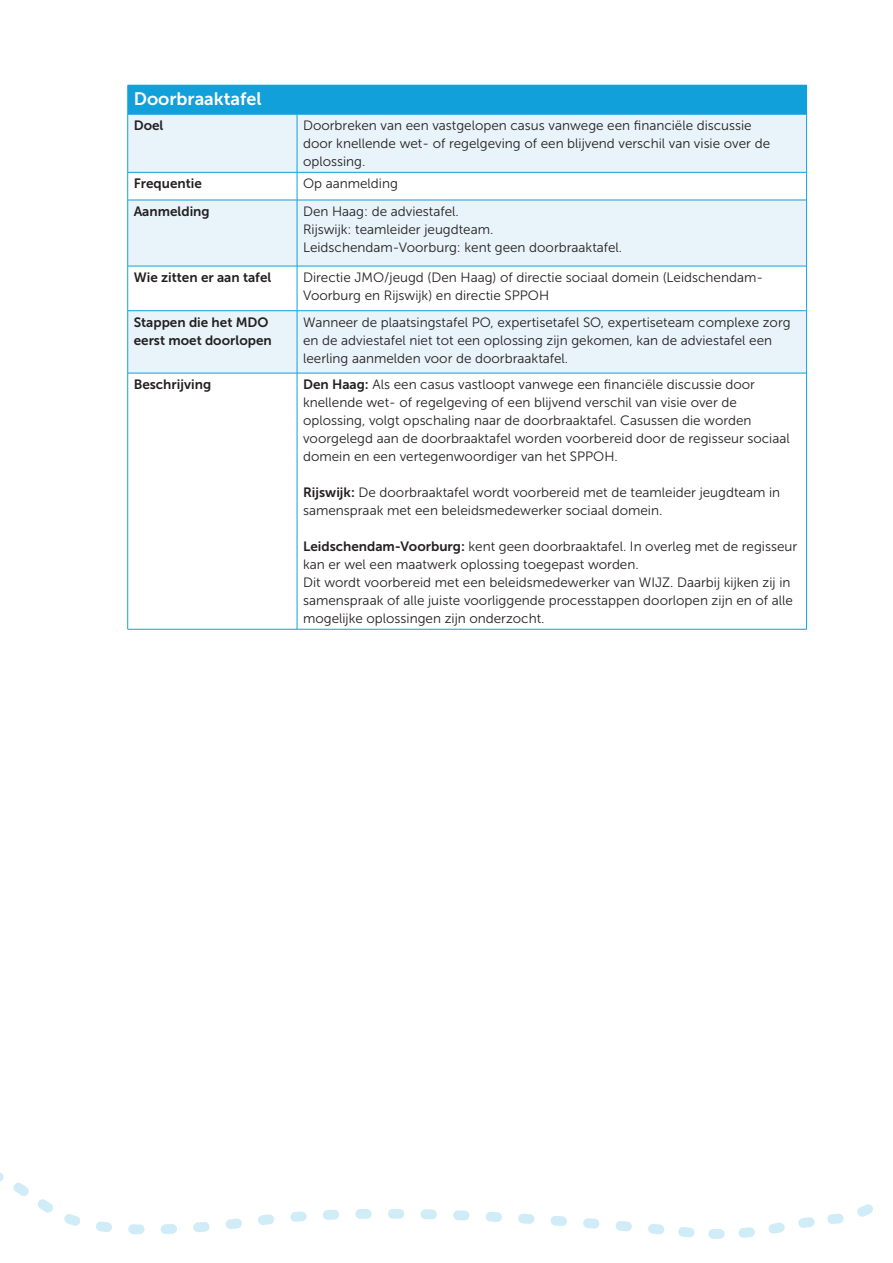
<style>
.page{position:relative;width:893px;height:1263px;background:#fff}
.page>*{position:absolute;margin:0;border:0;box-sizing:border-box;transform-origin:0 0}
.Titel_tabel{font:18px "Museo Sans 700";color:#fff}
.Platte_tekst{font:13.5px/18px "Museo Sans 300";color:#231f20}
.Platte_tekst_bold{font:13.5px/18px "Museo Sans 700";color:#231f20}
.s1{font-family:"Museo Sans 700"}
</style>
<div class="page">
<svg style="left:0;top:1172px;width:873px;height:67px"></svg>
<div style="left:128px;top:85px;width:679px;height:29px;background:#12a0db"></div>
<svg style="left:128px;top:115px;width:678px;height:258px;fill:#e9f3fa"></svg>
<svg style="left:127px;top:85px;width:1px;height:29px"></svg>
<hr style="left:128px;top:114px;width:169px;height:1px;background:#12a0db">
<hr style="left:127px;top:114px;width:1px;height:58px;background:#12a0db">
<hr style="left:297px;top:114px;width:510px;height:1px;background:#12a0db">
<hr style="left:297px;top:114px;width:1px;height:58px;background:#12a0db">
<hr style="left:806px;top:114px;width:1px;height:58px;background:#12a0db">
<hr style="left:128px;top:172px;width:169px;height:1px;background:#12a0db">
<svg style="left:127px;top:172px;width:1px;height:28px"></svg>
<hr style="left:297px;top:172px;width:510px;height:1px;background:#12a0db">
<svg style="left:297px;top:172px;width:1px;height:28px"></svg>
<svg style="left:806px;top:172px;width:1px;height:28px"></svg>
<hr style="left:128px;top:200px;width:169px;height:1px;background:#12a0db">
<hr style="left:127px;top:200px;width:1px;height:66px;background:#12a0db">
<hr style="left:297px;top:200px;width:510px;height:1px;background:#12a0db">
<hr style="left:297px;top:200px;width:1px;height:66px;background:#12a0db">
<hr style="left:806px;top:200px;width:1px;height:66px;background:#12a0db">
<hr style="left:128px;top:266px;width:169px;height:1px;background:#12a0db">
<hr style="left:127px;top:266px;width:1px;height:45px;background:#12a0db">
<hr style="left:297px;top:266px;width:510px;height:1px;background:#12a0db">
<hr style="left:297px;top:266px;width:1px;height:45px;background:#12a0db">
<hr style="left:806px;top:266px;width:1px;height:45px;background:#12a0db">
<hr style="left:128px;top:310px;width:169px;height:1px;background:#12a0db">
<hr style="left:127px;top:311px;width:1px;height:62px;background:#12a0db">
<hr style="left:297px;top:310px;width:510px;height:1px;background:#12a0db">
<hr style="left:297px;top:311px;width:1px;height:62px;background:#12a0db">
<hr style="left:806px;top:311px;width:1px;height:62px;background:#12a0db">
<hr style="left:128px;top:373px;width:169px;height:1px;background:#12a0db">
<hr style="left:127px;top:373px;width:1px;height:256px;background:#12a0db">
<hr style="left:128px;top:629px;width:169px;height:1px;background:#12a0db">
<hr style="left:297px;top:373px;width:510px;height:1px;background:#12a0db">
<hr style="left:297px;top:373px;width:1px;height:256px;background:#12a0db">
<hr style="left:806px;top:373px;width:1px;height:256px;background:#12a0db">
<hr style="left:297px;top:629px;width:510px;height:1px;background:#12a0db">
<p class="Titel_tabel" style="left:134px;top:88px;width:129px">Doorbraaktafel</p>
<p class="Platte_tekst_bold" style="left:134px;top:117px;width:31px">Doel</p>
<p class="Platte_tekst" style="left:303px;top:117px;width:469px">Doorbreken van een vastgelopen casus vanwege een financiële discussie door knellende wet- of regelgeving of een blijvend verschil van visie over de oplossing.</p>
<p class="Platte_tekst_bold" style="left:134px;top:175px;width:70px">Frequentie</p>
<p class="Platte_tekst" style="left:303px;top:175px;width:96px">Op aanmelding</p>
<p class="Platte_tekst_bold" style="left:134px;top:202px;width:78px">Aanmelding</p>
<p class="Platte_tekst" style="left:303px;top:203px;width:157px">Den Haag: de adviestafel.</p>
<p class="Platte_tekst" style="left:303px;top:221px;width:192px">Rijswijk: teamleider jeugdteam.</p>
<p class="Platte_tekst" style="left:303px;top:239px;width:321px">Leidschendam-Voorburg: kent geen doorbraaktafel.</p>
<p class="Platte_tekst_bold" style="left:134px;top:268px;width:139px">Wie zitten er aan tafel</p>
<p class="Platte_tekst" style="left:303px;top:269px;width:461px">Directie JMO/jeugd (Den Haag) of directie sociaal domein (Leidschendam-<br>Voorburg en Rijswijk) en directie SPPOH</p>
<p class="Platte_tekst_bold" style="left:134px;top:313px;width:140px">Stappen die het MDO eerst moet doorlopen</p>
<p class="Platte_tekst" style="left:303px;top:313px;width:489px">Wanneer de plaatsingstafel PO, expertisetafel SO, expertiseteam complexe zorg en de adviestafel niet tot een oplossing zijn gekomen, kan de adviestafel een leerling aanmelden voor de doorbraaktafel.</p>
<p class="Platte_tekst_bold" style="left:134px;top:375px;width:79px">Beschrijving</p>
<p class="Platte_tekst" style="left:303px;top:376px;width:488px"><span class="s1">Den Haag:</span> Als een casus vastloopt vanwege een financiële discussie door knellende wet- of regelgeving of een blijvend verschil van visie over de oplossing, volgt opschaling naar de doorbraaktafel. Casussen die worden voorgelegd aan de doorbraaktafel worden voorbereid door de regisseur sociaal domein en een vertegenwoordiger van het SPPOH.</p>
<p class="Platte_tekst" style="left:303px;top:484px;width:479px"><span class="s1">Rijswijk:</span> De doorbraaktafel wordt voorbereid met de teamleider jeugdteam in samenspraak met een beleidsmedewerker sociaal domein.</p>
<p class="Platte_tekst" style="left:303px;top:538px;width:496px"><span class="s1">Leidschendam-Voorburg:</span> kent geen doorbraaktafel. In overleg met de regisseur kan er wel een maatwerk oplossing toegepast worden.</p>
<p class="Platte_tekst" style="left:303px;top:574px;width:491px">Dit wordt voorbereid met een beleidsmedewerker van WIJZ. Daarbij kijken zij in samenspraak of alle juiste voorliggende processtappen doorlopen zijn en of alle mogelijke oplossingen zijn onderzocht.</p>
</div>
